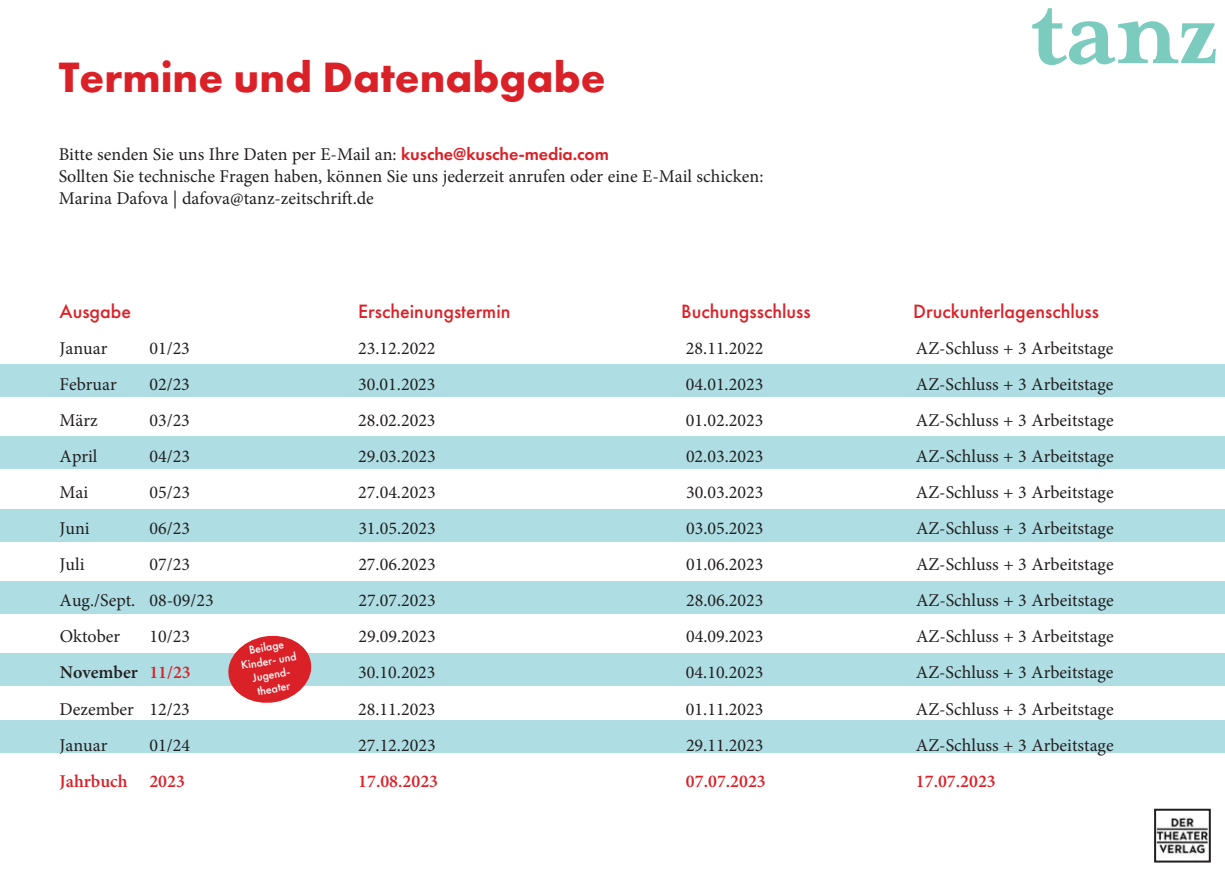
<style>
.page{position:relative;width:1225px;height:874px;background:#fff}
.page>*{position:absolute;margin:0;border:0;box-sizing:border-box;transform-origin:0 0}
.t1{font:700 44px "Futura PT";color:#da2128}
.t2{font:500 20px "Futura PT";color:#da2128}
.t3{font:18px "Minion Pro";color:#231f20}
.t4{font:18px "Skia";color:#da2128}
.t5{font:18px "Skia";color:#231f20}
.t6{font:500 12px "Futura PT";color:#fff}
.s1{font-family:"Futura PT";font-weight:600;color:#da2128}
.s2{color:#da2128}
</style>
<div class="page">
<img style="left:1157px;top:817px;width:50px;height:41px">
<div style="left:1154px;top:808px;width:56px;height:54px;border:2px solid #231f20"></div>
<svg style="left:1032px;top:8px;width:183px;height:57px"></svg>
<div style="left:0;top:364px;width:1225px;height:32px;background:#aedee4"></div>
<div style="left:0;top:436px;width:1225px;height:33px;background:#aedee4"></div>
<div style="left:0;top:508px;width:1225px;height:33px;background:#aedee4"></div>
<div style="left:0;top:580px;width:1225px;height:33px;background:#aedee4"></div>
<div style="left:0;top:653px;width:1225px;height:32px;background:#aedee4"></div>
<div style="left:0;top:719px;width:1225px;height:33px;background:#aedee4"></div>
<svg style="left:225px;top:635px;width:89px;height:68px"></svg>
<p class="t1" style="left:59px;top:60px;width:548px">Termine und Datenabgabe</p>
<p class="t3" style="left:59px;top:147px;width:552px">Bitte senden Sie uns Ihre Daten per E-Mail an: <span class="s1">kusche@kusche-media.com</span></p>
<p class="t3" style="left:59px;top:169px;width:706px">Sollten Sie technische Fragen haben, können Sie uns jederzeit anrufen oder eine E-Mail schicken:</p>
<p class="t3" style="left:59px;top:191px;width:317px">Marina Dafova | dafova@tanz-zeitschrift.de</p>
<p class="t2" style="left:60px;top:303px;width:73px">Ausgabe</p>
<p class="t2" style="left:358px;top:303px;width:154px">Erscheinungstermin</p>
<p class="t2" style="left:681px;top:303px;width:131px">Buchungsschluss</p>
<p class="t2" style="left:913px;top:303px;width:187px">Druckunterlagenschluss</p>
<p class="t3" style="left:60px;top:341px;width:49px">Januar</p>
<p class="t3" style="left:149px;top:341px;width:42px">01/23</p>
<p class="t3" style="left:358px;top:341px;width:79px">23.12.2022</p>
<p class="t3" style="left:686px;top:341px;width:79px">28.11.2022</p>
<p class="t3" style="left:916px;top:341px;width:199px">AZ-Schluss + 3 Arbeitstage</p>
<p class="t3" style="left:60px;top:377px;width:59px">Februar</p>
<p class="t3" style="left:149px;top:377px;width:42px">02/23</p>
<p class="t3" style="left:358px;top:377px;width:79px">30.01.2023</p>
<p class="t3" style="left:686px;top:377px;width:79px">04.01.2023</p>
<p class="t3" style="left:916px;top:377px;width:199px">AZ-Schluss + 3 Arbeitstage</p>
<p class="t3" style="left:60px;top:413px;width:40px">März</p>
<p class="t3" style="left:149px;top:413px;width:42px">03/23</p>
<p class="t3" style="left:358px;top:413px;width:79px">28.02.2023</p>
<p class="t3" style="left:686px;top:413px;width:79px">01.02.2023</p>
<p class="t3" style="left:916px;top:413px;width:199px">AZ-Schluss + 3 Arbeitstage</p>
<p class="t3" style="left:60px;top:449px;width:39px">April</p>
<p class="t3" style="left:149px;top:449px;width:42px">04/23</p>
<p class="t3" style="left:358px;top:449px;width:79px">29.03.2023</p>
<p class="t3" style="left:686px;top:449px;width:79px">02.03.2023</p>
<p class="t3" style="left:916px;top:449px;width:199px">AZ-Schluss + 3 Arbeitstage</p>
<p class="t3" style="left:60px;top:485px;width:30px">Mai</p>
<p class="t3" style="left:149px;top:485px;width:42px">05/23</p>
<p class="t3" style="left:358px;top:485px;width:79px">27.04.2023</p>
<p class="t3" style="left:686px;top:485px;width:79px">30.03.2023</p>
<p class="t3" style="left:916px;top:485px;width:199px">AZ-Schluss + 3 Arbeitstage</p>
<p class="t3" style="left:60px;top:521px;width:32px">Juni</p>
<p class="t3" style="left:149px;top:521px;width:42px">06/23</p>
<p class="t3" style="left:358px;top:521px;width:79px">31.05.2023</p>
<p class="t3" style="left:686px;top:521px;width:79px">03.05.2023</p>
<p class="t3" style="left:916px;top:521px;width:199px">AZ-Schluss + 3 Arbeitstage</p>
<p class="t3" style="left:60px;top:557px;width:26px">Juli</p>
<p class="t3" style="left:149px;top:557px;width:42px">07/23</p>
<p class="t3" style="left:358px;top:557px;width:79px">27.06.2023</p>
<p class="t3" style="left:686px;top:557px;width:79px">01.06.2023</p>
<p class="t3" style="left:916px;top:557px;width:199px">AZ-Schluss + 3 Arbeitstage</p>
<p class="t3" style="left:60px;top:593px;width:156px">Aug./Sept. 08-09/23</p>
<p class="t3" style="left:358px;top:593px;width:79px">27.07.2023</p>
<p class="t3" style="left:686px;top:593px;width:79px">28.06.2023</p>
<p class="t3" style="left:916px;top:593px;width:199px">AZ-Schluss + 3 Arbeitstage</p>
<p class="t3" style="left:60px;top:629px;width:62px">Oktober</p>
<p class="t3" style="left:149px;top:629px;width:42px">10/23</p>
<p class="t3" style="left:358px;top:629px;width:79px">29.09.2023</p>
<p class="t3" style="left:686px;top:629px;width:79px">04.09.2023</p>
<p class="t3" style="left:916px;top:629px;width:199px">AZ-Schluss + 3 Arbeitstage</p>
<p class="t5" style="left:60px;top:661px;width:133px">November <span class="s2">11/23</span></p>
<p class="t3" style="left:358px;top:665px;width:79px">30.10.2023</p>
<p class="t3" style="left:686px;top:665px;width:79px">04.10.2023</p>
<p class="t3" style="left:916px;top:665px;width:199px">AZ-Schluss + 3 Arbeitstage</p>
<p class="t3" style="left:60px;top:701px;width:132px">Dezember 12/23</p>
<p class="t3" style="left:358px;top:701px;width:79px">28.11.2023</p>
<p class="t3" style="left:686px;top:701px;width:79px">01.11.2023</p>
<p class="t3" style="left:916px;top:701px;width:199px">AZ-Schluss + 3 Arbeitstage</p>
<p class="t3" style="left:60px;top:737px;width:49px">Januar</p>
<p class="t3" style="left:149px;top:737px;width:42px">01/24</p>
<p class="t3" style="left:358px;top:737px;width:79px">27.12.2023</p>
<p class="t3" style="left:686px;top:737px;width:79px">29.11.2023</p>
<p class="t3" style="left:916px;top:737px;width:199px">AZ-Schluss + 3 Arbeitstage</p>
<p class="t4" style="left:60px;top:769px;width:127px">Jahrbuch 2023</p>
<p class="t4" style="left:358px;top:769px;width:81px">17.08.2023</p>
<p class="t4" style="left:686px;top:769px;width:81px">07.07.2023</p>
<p class="t4" style="left:916px;top:769px;width:81px">17.07.2023</p>
<p class="t6" style="left:248px;top:644px;width:37px;rotate:-10deg">Beilage</p>
<p class="t6" style="left:240px;top:660px;width:58px;rotate:-10deg">Kinder- und</p>
<p class="t6" style="left:252px;top:672px;width:42px;rotate:-10deg">Jugend-</p>
<p class="t6" style="left:257px;top:686px;width:35px;rotate:-10deg">theater</p>
</div>
